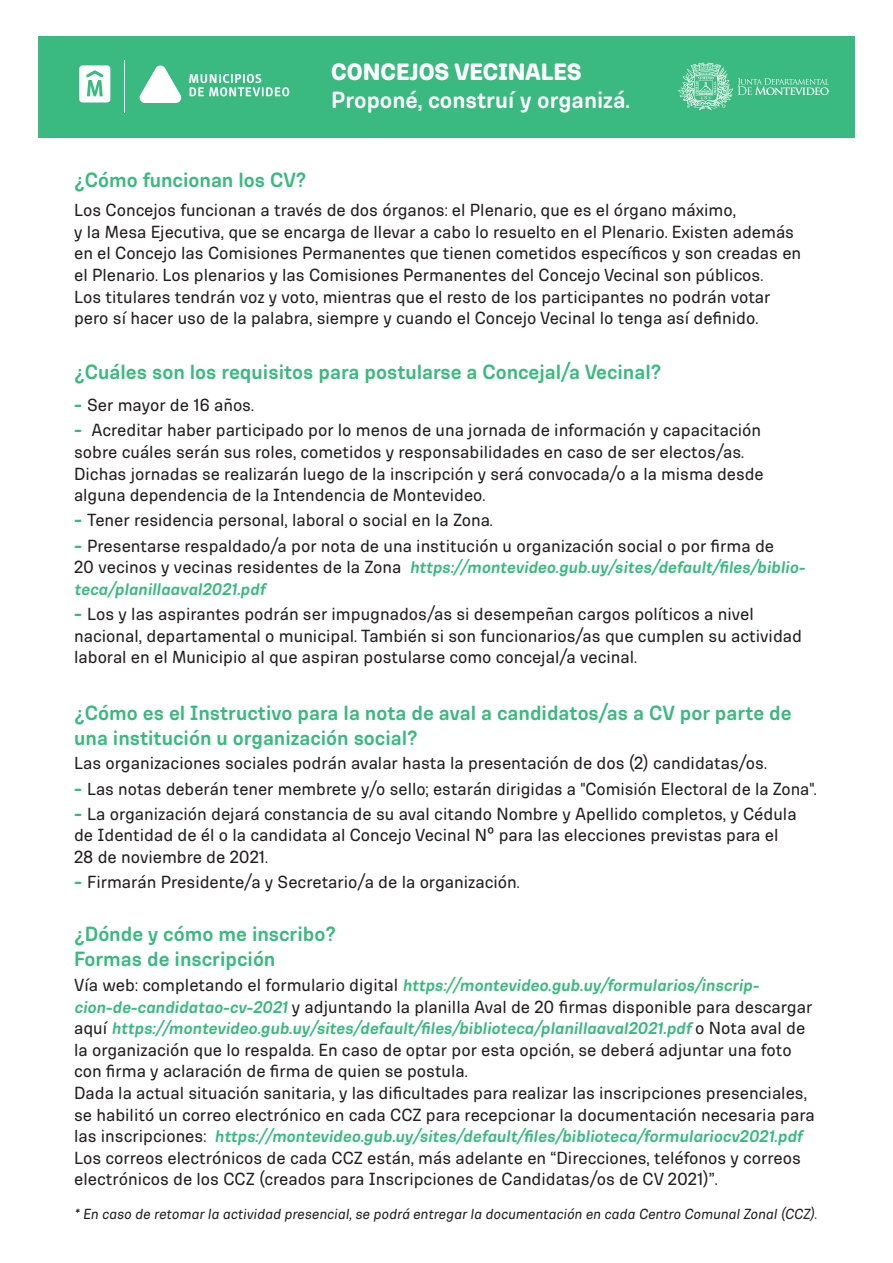
<style>
.page{position:relative;width:893px;height:1263px;background:#fff}
.page>*{position:absolute;margin:0;border:0;box-sizing:border-box;transform-origin:0 0}
.t1{font:700 23.85px "Ciudadana";color:#fff}
.t2{font:900 23.85px "Ciudadana";color:#fff}
.t3{font:700 21px/25.2px "Ciudadana";color:#3ab980}
.t4{font:18px/21.6px "Ciudadana";color:#231f20}
.t5{font:italic 700 17.25px/21.6px "Ciudadana";color:#3ab980}
.t6{font:italic 15px "Ciudadana";color:#231f20}
.s1{font-weight:700;font-size:21px;color:#3ab980}
.s2{font-weight:400;font-style:normal;font-size:18px;color:#231f20}
.s3{font-weight:700;font-style:italic;font-size:17.25px;color:#3ab980}
</style>
<div class="page">
<div style="left:38px;top:36px;width:817px;height:101px;background:#3ab980"></div>
<hr style="left:124px;top:60px;width:1px;height:53px;background:#fff">
<svg style="left:139px;top:65px;width:43px;height:38px"></svg>
<svg style="left:189px;top:74px;width:100px;height:22px"></svg>
<svg style="left:79px;top:65px;width:31px;height:37px"></svg>
<svg style="left:678px;top:63px;width:151px;height:47px"></svg>
<h1 class="t2" style="left:331px;top:57px;width:252px">CONCEJOS VECINALES</h1>
<h1 class="t1" style="left:331px;top:86px;width:300px">Proponé, construí y organizá.</h1>
<p class="t3" style="left:74px;top:167px;width:234px">¿Cómo funcionan los CV?</p>
<p class="t4" style="left:74px;top:199px;width:729px">Los Concejos funcionan a través de dos órganos: el Plenario, que es el órgano máximo,<br>y la Mesa Ejecutiva, que se encarga de llevar a cabo lo resuelto en el Plenario. Existen además en el Concejo las Comisiones Permanentes que tienen cometidos específicos y son creadas en el Plenario. Los plenarios y las Comisiones Permanentes del Concejo Vecinal son públicos.<br>Los titulares tendrán voz y voto, mientras que el resto de los participantes no podrán votar pero sí hacer uso de la palabra, siempre y cuando el Concejo Vecinal lo tenga así definido.</p>
<p class="t3" style="left:74px;top:358px;width:589px">¿Cuáles son los requisitos para postularse a Concejal/a Vecinal?</p>
<p class="t4" style="left:74px;top:394px;width:181px"><span class="s1">-</span> Ser mayor de 16 años.</p>
<p class="t4" style="left:74px;top:419px;width:691px"><span class="s1">-</span> Acreditar haber participado por lo menos de una jornada de información y capacitación sobre cuáles serán sus roles, cometidos y responsabilidades en caso de ser electos/as.<br>Dichas jornadas se realizarán luego de la inscripción y será convocada/o a la misma desde alguna dependencia de la Intendencia de Montevideo.</p>
<p class="t4" style="left:74px;top:509px;width:420px"><span class="s1">-</span> Tener residencia personal, laboral o social en la Zona.</p>
<p class="t4" style="left:74px;top:534px;width:702px"><span class="s1">-</span> Presentarse respaldado/a por nota de una institución u organización social o por firma de</p>
<p class="t5" style="left:74px;top:556px;width:732px"><span class="s2">20 vecinos y vecinas residentes de la Zona</span> https://montevideo.gub.uy/sites/default/files/biblio&shy;teca/planillaaval2021.pdf</p>
<p class="t4" style="left:74px;top:603px;width:729px"><span class="s1">-</span> Los y las aspirantes podrán ser impugnados/as si desempeñan cargos políticos a nivel nacional, departamental o municipal. También si son funcionarios/as que cumplen su actividad laboral en el Municipio al que aspiran postularse como concejal/a vecinal.</p>
<p class="t3" style="left:74px;top:699px;width:719px">¿Cómo es el Instructivo para la nota de aval a candidatos/as a CV por parte de una institución u organización social?</p>
<p class="t4" style="left:74px;top:752px;width:694px">Las organizaciones sociales podrán avalar hasta la presentación de dos (2) candidatas/os.</p>
<p class="t4" style="left:74px;top:777px;width:744px"><span class="s1">-</span> Las notas deberán tener membrete y/o sello; estarán dirigidas a "Comisión Electoral de la Zona".</p>
<p class="t4" style="left:74px;top:803px;width:724px"><span class="s1">-</span> La organización dejará constancia de su aval citando Nombre y Apellido completos, y Cédula de Identidad de él o la candidata al Concejo Vecinal Nº para las elecciones previstas para el<br>28 de noviembre de 2021.</p>
<p class="t4" style="left:74px;top:871px;width:447px"><span class="s1">-</span> Firmarán Presidente/a y Secretario/a de la organización.</p>
<p class="t3" style="left:74px;top:921px;width:264px">¿Dónde y cómo me inscribo?<br>Formas de inscripción</p>
<p class="t5" style="left:74px;top:974px;width:686px"><span class="s2">Vía web: completando el formulario digital</span> https://montevideo.gub.uy/formularios/inscrip-</p>
<p class="t4" style="left:74px;top:995px;width:740px"><span class="s3">cion-de-candidatao-cv-2021</span> y adjuntando la planilla Aval de 20 firmas disponible para descargar</p>
<p class="t5" style="left:74px;top:1017px;width:733px"><span class="s2">aquí</span> https://montevideo.gub.uy/sites/default/files/biblioteca/planillaaval2021.pdf <span class="s2">o Nota aval de</span></p>
<p class="t4" style="left:74px;top:1038px;width:742px">la organización que lo respalda. En caso de optar por esta opción, se deberá adjuntar una foto con firma y aclaración de firma de quien se postula.<br>Dada la actual situación sanitaria, y las dificultades para realizar las inscripciones presenciales, se habilitó un correo electrónico en cada CCZ para recepcionar la documentación necesaria para</p>
<p class="t5" style="left:74px;top:1125px;width:730px"><span class="s2">las inscripciones:</span> https://montevideo.gub.uy/sites/default/files/biblioteca/formulariocv2021.pdf</p>
<p class="t4" style="left:74px;top:1146px;width:728px">Los correos electrónicos de cada CCZ están, más adelante en “Direcciones, teléfonos y correos electrónicos de los CCZ (creados para Inscripciones de Candidatas/os de CV 2021)”.</p>
<p class="t6" style="left:74px;top:1205px;width:744px">* En caso de retomar la actividad presencial, se podrá entregar la documentación en cada Centro Comunal Zonal (CCZ).</p>
</div>
